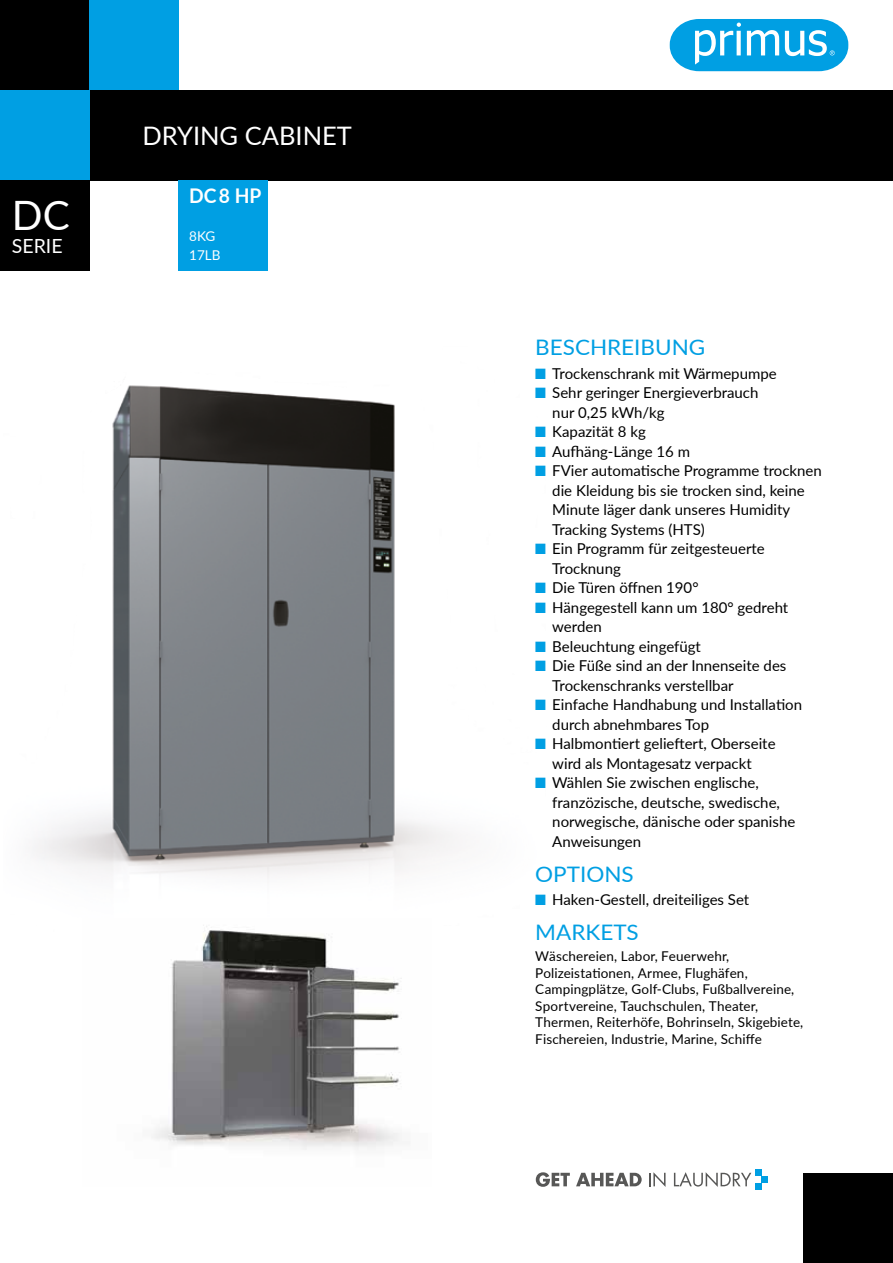
<style>
.page{position:relative;width:893px;height:1263px;background:#fff}
.page>*{position:absolute;margin:0;border:0;box-sizing:border-box;transform-origin:0 0}
.t1{font:40.5px "Lato";color:#fff}
.t2{font:25.5px "Lato";color:#fff}
.t3{font:21.3px "Lato";color:#009fe3;scale:1.05 1}
.t4{font:700 20.25px "Lato";color:#fff;scale:.95 1}
.t5{font:19.5px "Lato";color:#fff}
.t6{font:15px/19.5px "Lato";color:#000}
.t7{font:13.5px/16.5px "Lato";letter-spacing:.01em;color:#000}
.t8{font:13.5px/18.9px "Lato";color:#fff}
.s1{color:#009fe3}
</style>
<div class="page">
<div style="left:0;top:0;width:101px;height:102px;background:#000"></div>
<div style="left:0;top:90px;width:893px;height:90px;background:#000"></div>
<div style="left:0;top:90px;width:89px;height:90px;background:#009fe3"></div>
<div style="left:89px;top:0;width:90px;height:90px;background:#009fe3"></div>
<svg style="left:536px;top:1172px;width:34px;height:15px"></svg>
<svg style="left:576px;top:1173px;width:66px;height:13px"></svg>
<svg style="left:649px;top:1172px;width:16px;height:15px"></svg>
<svg style="left:674px;top:1172px;width:77px;height:15px"></svg>
<div style="left:761px;top:1176px;width:7px;height:7px;background:#009fe3"></div>
<div style="left:755px;top:1183px;width:6px;height:7px;background:#009fe3"></div>
<div style="left:755px;top:1169px;width:6px;height:7px;background:#009fe3"></div>
<div style="left:804px;top:1173px;width:89px;height:90px;background:#000"></div>
<svg style="left:670px;top:19px;width:178px;height:52px"></svg>
<img style="left:33px;top:385px;width:424px;height:493px">
<img style="left:152px;top:926px;width:250px;height:224px">
<div style="left:179px;top:180px;width:89px;height:90px;background:#009fe3"></div>
<div style="left:0;top:180px;width:89px;height:90px;background:#000"></div>
<h1 class="t1" style="left:12px;top:186px;width:59px">DC</h1>
<h3 class="t5" style="left:12px;top:232px;width:52px">SERIE</h3>
<h2 class="t2" style="left:142px;top:118px;width:211px">DRYING CABINET</h2>
<h3 class="t4" style="left:189px;top:181px;width:78px">DC 8 HP</h3>
<p class="t8" style="left:189px;top:226px;width:33px">8KG<br>17LB</p>
<h3 class="t3" style="left:535px;top:332px;width:163px">BESCHREIBUNG</h3>
<p class="t6" style="left:535px;top:363px;width:243px"><span class="s1">■</span> Trockenschrank mit Wärmepumpe</p>
<p class="t6" style="left:552px;top:382px;width:208px;text-indent:-17px"><span class="s1">■</span> Sehr geringer Energieverbrauch nur 0,25 kWh/kg</p>
<p class="t6" style="left:535px;top:421px;width:112px"><span class="s1">■</span> Kapazität 8 kg</p>
<p class="t6" style="left:535px;top:441px;width:156px"><span class="s1">■</span> Aufhäng-Länge 16 m</p>
<p class="t6" style="left:552px;top:460px;width:271px;text-indent:-17px"><span class="s1">■</span> FVier automatische Programme trocknen die Kleidung bis sie trocken sind, keine Minute läger dank unseres Humidity Tracking Systems (HTS)</p>
<p class="t6" style="left:552px;top:538px;width:214px;text-indent:-17px"><span class="s1">■</span> Ein Programm für zeitgesteuerte<br>Trocknung</p>
<p class="t6" style="left:535px;top:577px;width:165px"><span class="s1">■</span> Die Türen öffnen 190°</p>
<p class="t6" style="left:552px;top:597px;width:237px;text-indent:-17px"><span class="s1">■</span> Hängegestell kann um 180° gedreht werden</p>
<p class="t6" style="left:535px;top:636px;width:167px"><span class="s1">■</span> Beleuchtung eingefügt</p>
<p class="t6" style="left:552px;top:655px;width:236px;text-indent:-17px"><span class="s1">■</span> Die Füße sind an der Innenseite des<br>Trockenschranks verstellbar</p>
<p class="t6" style="left:552px;top:694px;width:251px;text-indent:-17px"><span class="s1">■</span> Einfache Handhabung und Installation durch abnehmbares Top</p>
<p class="t6" style="left:535px;top:733px;width:242px;text-align:center"><span class="s1">■</span> Halbmontiert gelieftert, Oberseite wird als Montagesatz verpackt</p>
<p class="t6" style="left:552px;top:772px;width:245px;text-indent:-17px"><span class="s1">■</span> Wählen Sie zwischen englische, franzözische, deutsche, swedische, norwegische, dänische oder spanishe<br>Anweisungen</p>
<h3 class="t3" style="left:535px;top:859px;width:95px">OPTIONS</h3>
<p class="t6" style="left:535px;top:889px;width:215px"><span class="s1">■</span> Haken-Gestell, dreiteiliges Set</p>
<h3 class="t3" style="left:535px;top:917px;width:100px">MARKETS</h3>
<p class="t7" style="left:535px;top:947px;width:270px">Wäschereien, Labor, Feuerwehr, Polizeistationen, Armee, Flughäfen, Campingplätze, Golf-Clubs, Fußballvereine, Sportvereine, Tauchschulen, Theater, Thermen, Reiterhöfe, Bohrinseln, Skigebiete, Fischereien, Industrie, Marine, Schiffe</p>
</div>
